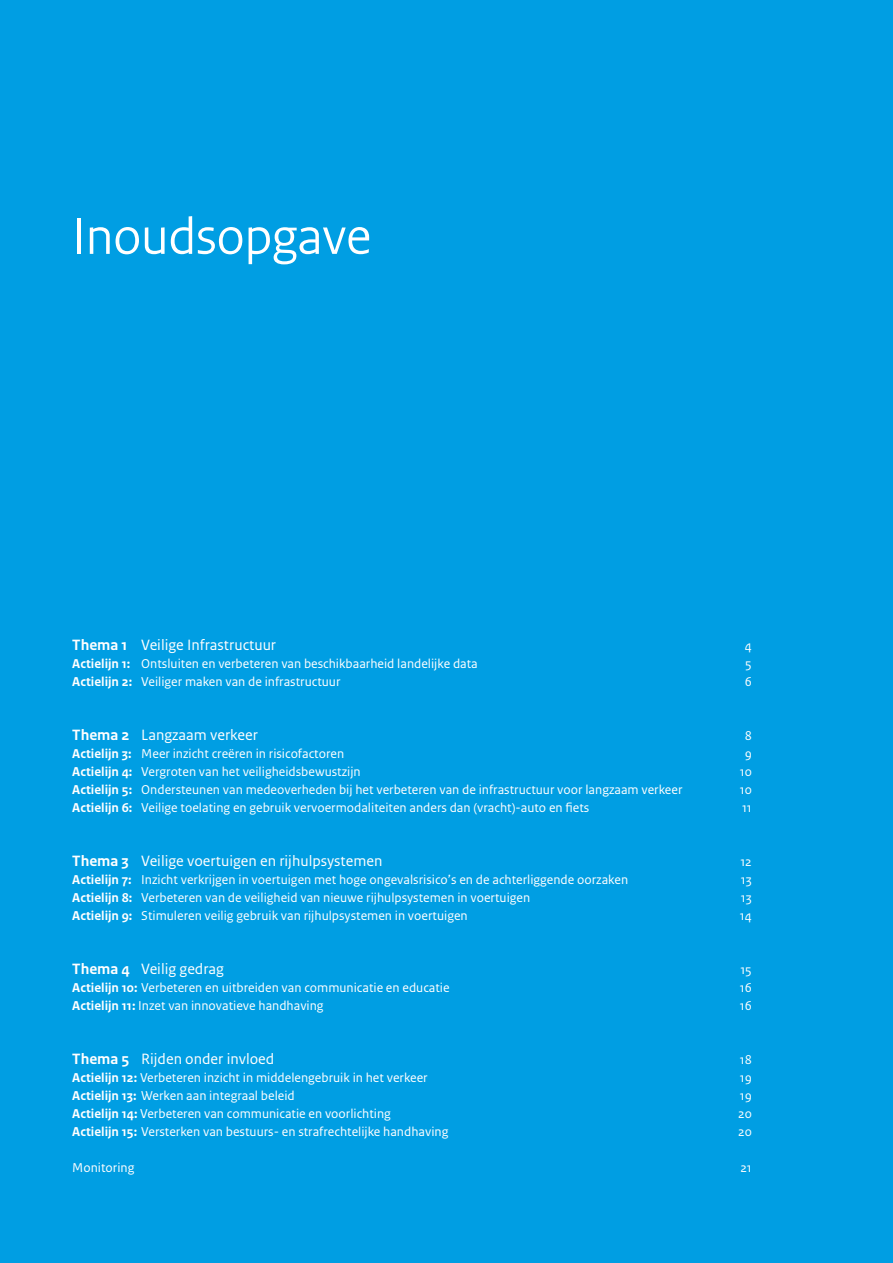
<style>
.page{position:relative;width:893px;height:1263px;background:#009ee3}
.page>*{position:absolute;margin:0;border:0;box-sizing:border-box;transform-origin:0 0}
.t1{font:54px "Rijksoverheid Sans Heading";color:#fff}
.t2{font:15.75px "Rijksoverheid Sans Text";color:#fff}
.t3{font:13.5px "Rijksoverheid Sans Text";color:#fff}
.s1{font-weight:700}
</style>
<div class="page">
<h1 class="t1" style="left:72px;top:205px;width:300px">Inoudsopgave</h1>
<p class="t2" style="left:72px;top:636px;width:205px"><span class="s1">Thema 1</span> Veilige Infrastructuur</p>
<p class="t3" style="left:745px;top:638px;width:9px">4</p>
<p class="t3" style="left:72px;top:656px;width:407px"><span class="s1">Actielijn 1:</span> Ontsluiten en verbeteren van beschikbaarheid landelijke data</p>
<p class="t3" style="left:745px;top:656px;width:8px">5</p>
<p class="t3" style="left:72px;top:674px;width:270px"><span class="s1">Actielijn 2:</span> Veiliger maken van de infrastructuur</p>
<p class="t3" style="left:745px;top:674px;width:9px">6</p>
<p class="t2" style="left:72px;top:726px;width:187px"><span class="s1">Thema 2</span> Langzaam verkeer</p>
<p class="t3" style="left:745px;top:728px;width:9px">8</p>
<p class="t3" style="left:72px;top:746px;width:273px"><span class="s1">Actielijn 3:</span> Meer inzicht creëren in risicofactoren</p>
<p class="t3" style="left:745px;top:746px;width:9px">9</p>
<p class="t3" style="left:72px;top:764px;width:290px"><span class="s1">Actielijn 4:</span> Vergroten van het veiligheidsbewustzijn</p>
<p class="t3" style="left:740px;top:764px;width:14px">10</p>
<p class="t3" style="left:72px;top:782px;width:612px"><span class="s1">Actielijn 5:</span> Ondersteunen van medeoverheden bij het verbeteren van de infrastructuur voor langzaam verkeer</p>
<p class="t3" style="left:740px;top:782px;width:14px">10</p>
<p class="t3" style="left:72px;top:800px;width:519px"><span class="s1">Actielijn 6:</span> Veilige toelating en gebruik vervoermodaliteiten anders dan (vracht)-auto en fiets</p>
<p class="t3" style="left:742px;top:800px;width:11px">11</p>
<p class="t2" style="left:72px;top:852px;width:312px"><span class="s1">Thema 3</span> Veilige voertuigen en rijhulpsystemen</p>
<p class="t3" style="left:740px;top:854px;width:13px">12</p>
<p class="t3" style="left:72px;top:872px;width:557px"><span class="s1">Actielijn 7:</span> Inzicht verkrijgen in voertuigen met hoge ongevalsrisico’s en de achterliggende oorzaken</p>
<p class="t3" style="left:741px;top:872px;width:12px">13</p>
<p class="t3" style="left:72px;top:890px;width:459px"><span class="s1">Actielijn 8:</span> Verbeteren van de veiligheid van nieuwe rijhulpsystemen in voertuigen</p>
<p class="t3" style="left:741px;top:890px;width:12px">13</p>
<p class="t3" style="left:72px;top:908px;width:397px"><span class="s1">Actielijn 9:</span> Stimuleren veilig gebruik van rijhulpsystemen in voertuigen</p>
<p class="t3" style="left:740px;top:908px;width:13px">14</p>
<p class="t2" style="left:72px;top:960px;width:153px"><span class="s1">Thema 4</span> Veilig gedrag</p>
<p class="t3" style="left:740px;top:962px;width:13px">15</p>
<p class="t3" style="left:72px;top:980px;width:379px"><span class="s1">Actielijn 10:</span> Verbeteren en uitbreiden van communicatie en educatie</p>
<p class="t3" style="left:740px;top:980px;width:14px">16</p>
<p class="t3" style="left:72px;top:998px;width:253px"><span class="s1">Actielijn 11:</span> Inzet van innovatieve handhaving</p>
<p class="t3" style="left:740px;top:998px;width:14px">16</p>
<p class="t2" style="left:72px;top:1050px;width:204px"><span class="s1">Thema 5</span> Rijden onder invloed</p>
<p class="t3" style="left:740px;top:1052px;width:14px">18</p>
<p class="t3" style="left:72px;top:1070px;width:357px"><span class="s1">Actielijn 12:</span> Verbeteren inzicht in middelengebruik in het verkeer</p>
<p class="t3" style="left:740px;top:1070px;width:14px">19</p>
<p class="t3" style="left:72px;top:1088px;width:224px"><span class="s1">Actielijn 13:</span> Werken aan integraal beleid</p>
<p class="t3" style="left:740px;top:1088px;width:14px">19</p>
<p class="t3" style="left:72px;top:1106px;width:320px"><span class="s1">Actielijn 14:</span> Verbeteren van communicatie en voorlichting</p>
<p class="t3" style="left:738px;top:1106px;width:15px">20</p>
<p class="t3" style="left:72px;top:1124px;width:378px"><span class="s1">Actielijn 15:</span> Versterken van bestuurs- en strafrechtelijke handhaving</p>
<p class="t3" style="left:738px;top:1124px;width:15px">20</p>
<p class="t3" style="left:72px;top:1160px;width:64px">Monitoring</p>
<p class="t3" style="left:740px;top:1160px;width:13px">21</p>
</div>
